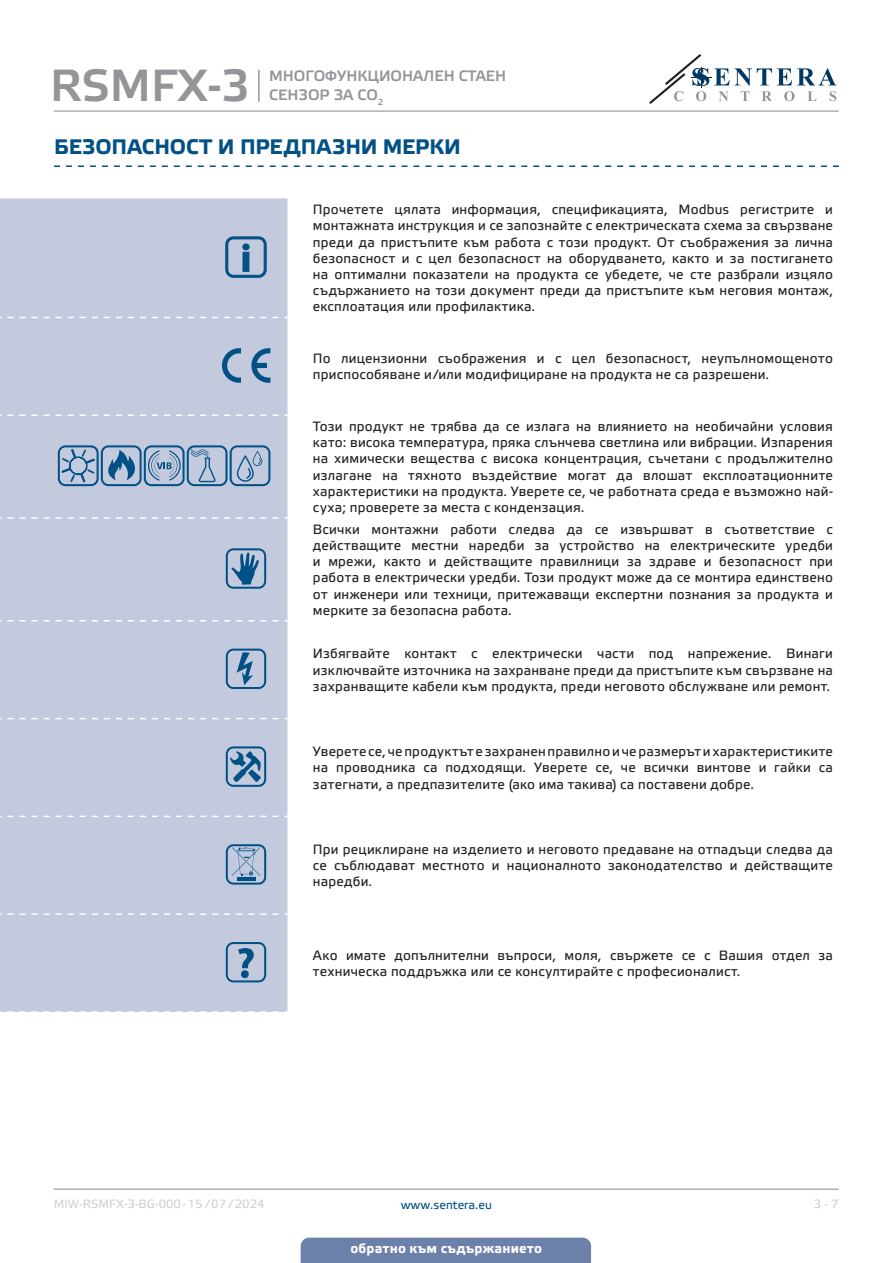
<style>
.page{position:relative;width:893px;height:1263px;background:#fff}
.page>*{position:absolute;margin:0;border:0;box-sizing:border-box;transform-origin:0 0}
.t1{font:45px "Etelka Medium Pro";color:#939598}
.t2{font:700 21px "Etelka Text Pro";color:#015186}
.t3{font:15px/19.5px "Etelka Medium Pro";color:#939598}
.table_text{font:13.5px/16.2px "Etelka Text Pro";letter-spacing:.015em;color:#231f20;text-align:justify}
.t4{font:700 13.5px "Etelka Text Pro";letter-spacing:.015em;color:#fff}
.t5{font:12px "Etelka Text Pro";color:#d1d2d4}
.t6{font:12px "Etelka Text Pro";color:#015186}
</style>
<div class="page">
<hr style="left:54px;top:111px;width:785px;height:1px;background:#939598">
<hr style="left:54px;top:1188px;width:785px;height:2px;background:#939598">
<svg style="left:649px;top:54px;width:187px;height:50px"></svg>
<div style="left:301px;top:1237px;width:290px;height:26px;background:#6c81aa"></div>
<hr style="left:258px;top:70px;width:2px;height:32px;background:#939598">
<svg style="left:54px;top:165px;width:785px;height:2px"></svg>
<div style="left:0;top:198px;width:287px;height:814px;background:#c4cadd"></div>
<svg style="left:7px;top:317px;width:280px;height:1px"></svg>
<svg style="left:7px;top:414px;width:280px;height:2px"></svg>
<svg style="left:7px;top:517px;width:280px;height:2px"></svg>
<svg style="left:7px;top:620px;width:280px;height:1px"></svg>
<svg style="left:7px;top:718px;width:280px;height:1px"></svg>
<svg style="left:7px;top:816px;width:280px;height:1px"></svg>
<svg style="left:7px;top:913px;width:280px;height:2px"></svg>
<svg style="left:7px;top:1011px;width:280px;height:1px"></svg>
<svg style="left:226px;top:237px;width:40px;height:40px;background:#84a2c0"></svg>
<svg style="left:221px;top:348px;width:20px;height:36px"></svg>
<svg style="left:251px;top:347px;width:19px;height:36px"></svg>
<svg style="left:58px;top:445px;width:212px;height:41px;background:#8ca7c3"></svg>
<svg style="left:226px;top:548px;width:40px;height:41px;background:#7297b8"></svg>
<svg style="left:226px;top:649px;width:40px;height:40px;background:#87a4c2"></svg>
<svg style="left:226px;top:746px;width:40px;height:41px;background:#7197b8"></svg>
<svg style="left:226px;top:844px;width:40px;height:41px;background:#8ca7c4"></svg>
<svg style="left:226px;top:942px;width:40px;height:40px;background:#89a5c2"></svg>
<h1 class="t1" style="left:50px;top:61px;width:201px">RSMFX-3</h1>
<p class="t3" style="left:269px;top:67px;width:239px">МНОГОФУНКЦИОНАЛЕН СТАЕН<br>СЕНЗОР ЗА CO<sub>2</sub></p>
<p class="t2" style="left:54px;top:135px;width:408px">БЕЗОПАСНОСТ И ПРЕДПАЗНИ МЕРКИ</p>
<p class="table_text" style="left:313px;top:202px;width:521px">Прочетете цялата информация, спецификацията, Modbus регистрите и монтажната инструкция и се запознайте с електрическата схема за свързване преди да пристъпите към работа с този продукт. От съображения за лична безопасност и с цел безопасност на оборудването, както и за постигането на оптимални показатели на продукта се убедете, че сте разбрали изцяло съдържанието на този документ преди да пристъпите към неговия монтаж, експлоатация или профилактика.</p>
<p class="table_text" style="left:313px;top:351px;width:521px">По лицензионни съображения и с цел безопасност, неупълномощеното приспособяване и/или модифициране на продукта не са разрешени.</p>
<p class="table_text" style="left:313px;top:419px;width:521px">Този продукт не трябва да се излага на влиянието на необичайни условия като: висока температура, пряка слънчева светлина или вибрации. Изпарения на химически вещества с висока концентрация, съчетани с продължително излагане на тяхното въздействие могат да влошат експлоатационните характеристики на продукта. Уверете се, че работната среда е възможно най&shy;суха; проверете за места с кондензация.</p>
<p class="table_text" style="left:313px;top:522px;width:521px">Всички монтажни работи следва да се извършват в съответствие с действащите местни наредби за устройство на електрическите уредби и мрежи, както и действащите правилници за здраве и безопасност при работа в електрически уредби. Този продукт може да се монтира единствено от инженери или техници, притежаващи експертни познания за продукта и мерките за безопасна работа.</p>
<p class="table_text" style="left:313px;top:646px;width:521px">Избягвайте контакт с електрически части под напрежение. Винаги изключвайте източника на захранване преди да пристъпите към свързване на захранващите кабели към продукта, преди неговото обслужване или ремонт.</p>
<p class="table_text" style="left:313px;top:744px;width:521px">Уверете се, че продуктът е захранен правилно и че размерът и характеристиките на проводника са подходящи. Уверете се, че всички винтове и гайки са затегнати, а предпазителите (ако има такива) са поставени добре.</p>
<p class="table_text" style="left:313px;top:842px;width:521px">При рециклиране на изделието и неговото предаване на отпадъци следва да се съблюдават местното и националното законодателство и действащите наредби.</p>
<p class="table_text" style="left:313px;top:948px;width:521px">Ако имате допълнителни въпроси, моля, свържете се с Вашия отдел за техническа поддръжка или се консултирайте с професионалист.</p>
<p class="t5" style="left:54px;top:1197px;width:212px">MIW-RSMFX-3-BG-000 - 15 / 07 / 2024</p>
<p class="t6" style="left:401px;top:1198px;width:93px">www.sentera.eu</p>
<p class="t5" style="left:814px;top:1197px;width:27px">3 - 7</p>
<p class="t4" style="left:350px;top:1240px;width:193px">обратно към съдържанието</p>
</div>
